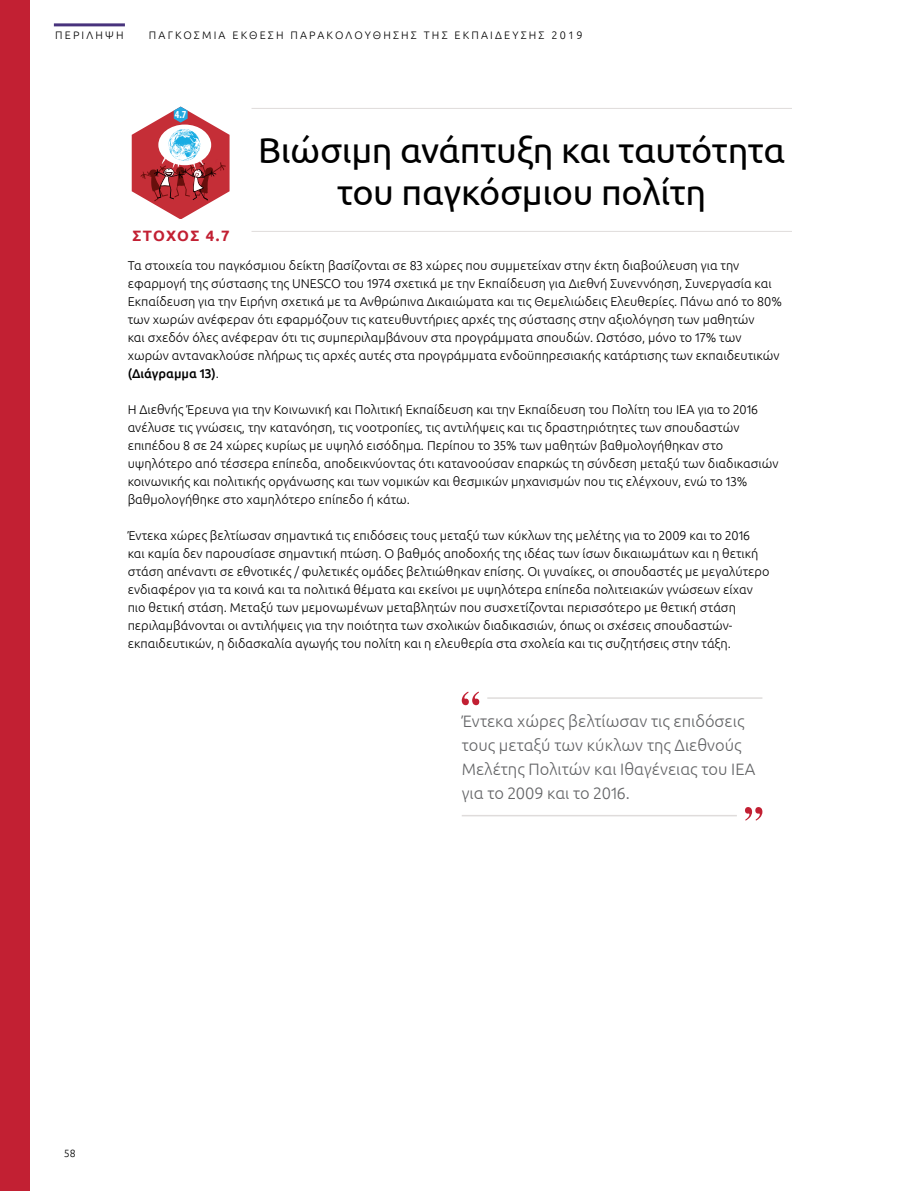
<style>
.page{position:relative;width:915px;height:1191px;background:#fff}
.page>*{position:absolute;margin:0;border:0;box-sizing:border-box;transform-origin:0 0}
.t1{font:36px/42px "Ubuntu";letter-spacing:-.01em;color:#000;text-align:center}
.t2{font:300 16.5px/24px "Ubuntu";color:#636466}
.t3{font:700 15px "Ubuntu";letter-spacing:.16em;color:#c22033}
.t4{font:300 12.75px/18px "Ubuntu";color:#000}
.t5{font:300 10.8px "Ubuntu";letter-spacing:.2em;color:#000}
.t6{font:700 condensed 10.8px "Myriad Pro";color:#fff}
.t7{font:300 10.5px "Ubuntu";color:#000}
.s1{font-weight:500}
</style>
<div class="page">
<div style="left:0;top:0;width:30px;height:1191px;background:#c22033"></div>
<hr style="left:54px;top:23px;width:71px;height:3px;background:#48337d">
<hr style="left:251px;top:108px;width:540px;height:1px;background:#dfdcdb">
<hr style="left:251px;top:231px;width:540px;height:1px;background:#dfdcdb">
<hr style="left:487px;top:697px;width:275px;height:2px;background:#dfdcdb">
<svg style="left:461px;top:691px;width:18px;height:14px"></svg>
<hr style="left:461px;top:815px;width:275px;height:1px;background:#dfdcdb">
<svg style="left:745px;top:807px;width:17px;height:13px"></svg>
<svg style="left:132px;top:107px;width:97px;height:112px"></svg>
<p class="t5" style="left:55px;top:28px;width:70px">ΠΕΡΙΛΗΨΗ</p>
<p class="t5" style="left:149px;top:28px;width:435px">ΠΑΓΚΟΣΜΙΑ ΕΚΘΕΣΗ ΠΑΡΑΚΟΛΟΥΘΗΣΗΣ ΤΗΣ ΕΚΠΑΙΔΕΥΣΗΣ 2019</p>
<p class="t6" style="left:175px;top:108px;width:13px">4.7</p>
<p class="t3" style="left:132px;top:226px;width:99px">Στόχος 4.7</p>
<h1 class="t1" style="left:258px;top:128px;width:528px">Βιώσιμη ανάπτυξη και ταυτότητα του παγκόσμιου πολίτη</h1>
<p class="t4" style="left:128px;top:256px;width:655px">Τα στοιχεία του παγκόσμιου δείκτη βασίζονται σε 83 χώρες που συμμετείχαν στην έκτη διαβούλευση για την εφαρμογή της σύστασης της UNESCO του 1974 σχετικά με την Εκπαίδευση για Διεθνή Συνεννόηση, Συνεργασία και Εκπαίδευση για την Ειρήνη σχετικά με τα Ανθρώπινα Δικαιώματα και τις Θεμελιώδεις Ελευθερίες. Πάνω από το 80% των χωρών ανέφεραν ότι εφαρμόζουν τις κατευθυντήριες αρχές της σύστασης στην αξιολόγηση των μαθητών<br>και σχεδόν όλες ανέφεραν ότι τις συμπεριλαμβάνουν στα προγράμματα σπουδών. Ωστόσο, μόνο το 17% των χωρών αντανακλούσε πλήρως τις αρχές αυτές στα προγράμματα ενδοϋπηρεσιακής κατάρτισης των εκπαιδευτικών <span class="s1">(Διάγραμμα 13)</span>.</p>
<p class="t4" style="left:128px;top:400px;width:652px">Η Διεθνής Έρευνα για την Κοινωνική και Πολιτική Εκπαίδευση και την Εκπαίδευση του Πολίτη του IEA για το 2016 ανέλυσε τις γνώσεις, την κατανόηση, τις νοοτροπίες, τις αντιλήψεις και τις δραστηριότητες των σπουδαστών επιπέδου 8 σε 24 χώρες κυρίως με υψηλό εισόδημα. Περίπου το 35% των μαθητών βαθμολογήθηκαν στο υψηλότερο από τέσσερα επίπεδα, αποδεικνύοντας ότι κατανοούσαν επαρκώς τη σύνδεση μεταξύ των διαδικασιών κοινωνικής και πολιτικής οργάνωσης και των νομικών και θεσμικών μηχανισμών που τις ελέγχουν, ενώ το 13% βαθμολογήθηκε στο χαμηλότερο επίπεδο ή κάτω.</p>
<p class="t4" style="left:128px;top:526px;width:643px">Έντεκα χώρες βελτίωσαν σημαντικά τις επιδόσεις τους μεταξύ των κύκλων της μελέτης για το 2009 και το 2016 και καμία δεν παρουσίασε σημαντική πτώση. Ο βαθμός αποδοχής της ιδέας των ίσων δικαιωμάτων και η θετική στάση απέναντι σε εθνοτικές / φυλετικές ομάδες βελτιώθηκαν επίσης. Οι γυναίκες, οι σπουδαστές με μεγαλύτερο ενδιαφέρον για τα κοινά και τα πολιτικά θέματα και εκείνοι με υψηλότερα επίπεδα πολιτειακών γνώσεων είχαν πιο θετική στάση. Μεταξύ των μεμονωμένων μεταβλητών που συσχετίζονται περισσότερο με θετική στάση περιλαμβάνονται οι αντιλήψεις για την ποιότητα των σχολικών διαδικασιών, όπως οι σχέσεις σπουδαστών&shy;εκπαιδευτικών, η διδασκαλία αγωγής του πολίτη και η ελευθερία στα σχολεία και τις συζητήσεις στην τάξη.</p>
<p class="t7" style="left:64px;top:1146px;width:13px">58</p>
<p class="t2" style="left:461px;top:708px;width:295px">Έντεκα χώρες βελτίωσαν τις επιδόσεις τους μεταξύ των κύκλων της Διεθνούς Μελέτης Πολιτών και Ιθαγένειας του ΙΕΑ για το 2009 και το 2016.</p>
</div>
